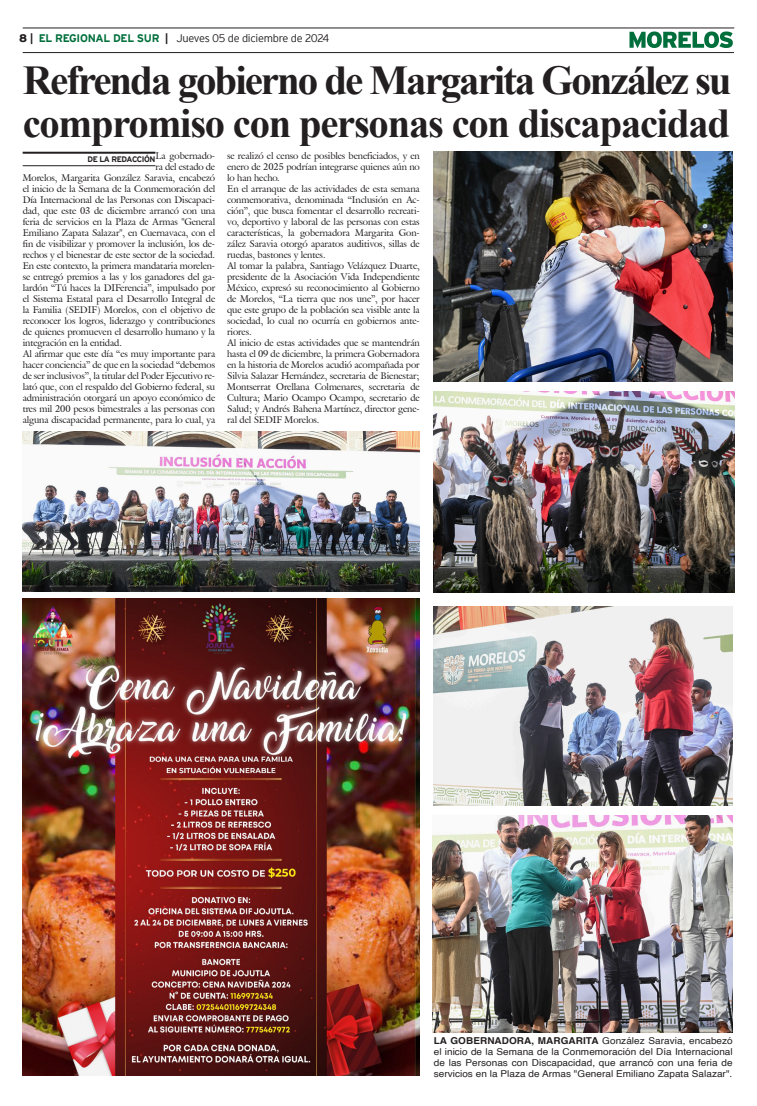
<style>
.page{position:relative;width:757px;height:1106px;background:#fff}
.page>*{position:absolute;margin:0;border:0;box-sizing:border-box;transform-origin:0 0}
.Cabeza_01{font:700 41px "Times New Roman";letter-spacing:-.05em;color:#231f20}
.Cabeza_01-2{font:700 41px "Times New Roman";letter-spacing:-.03em;color:#231f20}
.t1{font:300 11px "Interstate";letter-spacing:-.025em;color:#231f20}
.t2{font:9.5px/11px "Galliard IT Cby BT";letter-spacing:-.01em;color:#231f20;text-align:justify}
.Pie_de_foto{font:9.5px/11px "Helvetica";letter-spacing:.005em;color:#231f20;text-align:justify;scale:1.05 1}
.t3{font:700 8px "Interstate";letter-spacing:-.05em;color:#231f20}
.s1{font-weight:900}
.s2{font-weight:700}
.s3{font-weight:700;color:#006f3c}
</style>
<div class="page">
<hr style="left:23px;top:28px;width:711px;height:1px;background:#231f20">
<hr style="left:23px;top:52px;width:711px;height:1px;background:#231f20">
<svg style="left:629px;top:31px;width:104px;height:17px"></svg>
<hr style="left:23px;top:152px;width:132px;height:2px;background:#231f20">
<hr style="left:23px;top:165px;width:132px;height:1px;background:#231f20">
<img style="left:23px;top:431px;width:397px;height:160px">
<img style="left:434px;top:152px;width:299px;height:229px">
<img style="left:434px;top:391px;width:300px;height:201px">
<img style="left:434px;top:606px;width:299px;height:200px">
<img style="left:432px;top:816px;width:301px;height:217px">
<img style="left:23px;top:598px;width:397px;height:477px">
<p class="t1" style="left:19px;top:32px;width:312px"><span class="s1">8</span> <span class="s2">|</span> <span class="s3">EL REGIONAL DEL SUR</span> <span class="s2">|</span> Jueves 05 de diciembre de 2024</p>
<p class="Cabeza_01" style="left:23px;top:50px;width:710px">Refrenda gobierno de Margarita González su</p>
<p class="Cabeza_01-2" style="left:23px;top:93px;width:709px">compromiso con personas con discapacidad</p>
<p class="t3" style="left:87px;top:155px;width:69px">DE LA REDACCIÓN</p>
<p class="t2" style="left:227px;top:150px;width:194px">se realizó el censo de posibles beneficiados, y en enero de 2025 podrían integrarse quienes aún no lo han hecho.</p>
<p class="t2" style="left:227px;top:183px;width:194px">En el arranque de las actividades de esta semana conmemorativa, denominada “Inclusión en Ac&shy;ción”, que busca fomentar el desarrollo recreati&shy;vo, deportivo y laboral de las personas con estas características, la gobernadora Margarita Gon&shy;zález Saravia otorgó aparatos auditivos, sillas de ruedas, bastones y lentes.</p>
<p class="t2" style="left:227px;top:260px;width:194px">Al tomar la palabra, Santiago Velázquez Duarte, presidente de la Asociación Vida Independiente México, expresó su reconocimiento al Gobierno de Morelos, “La tierra que nos une”, por hacer que este grupo de la población sea visible ante la sociedad, lo cual no ocurría en gobiernos ante&shy;riores.</p>
<p class="t2" style="left:227px;top:337px;width:194px">Al inicio de estas actividades que se mantendrán hasta el 09 de diciembre, la primera Gobernadora en la historia de Morelos acudió acompañada por Silvia Salazar Hernández, secretaria de Bienestar; Montserrat Orellana Colmenares, secretaria de Cultura; Mario Ocampo Ocampo, secretario de Salud; y Andrés Bahena Martínez, director gene&shy;ral del SEDIF Morelos.</p>
<p class="t2" style="left:23px;top:150px;width:194px;text-align:right">La gobernado-<br>ra del estado de<br>Morelos, Margarita González Saravia, encabezó el inicio de la Semana de la Conmemoración del Día Internacional de las Personas con Discapaci&shy;dad, que este 03 de diciembre arrancó con una feria de servicios en la Plaza de Armas "General Emiliano Zapata Salazar", en Cuernavaca, con el fin de visibilizar y promover la inclusión, los de&shy;rechos y el bienestar de este sector de la sociedad.</p>
<p class="t2" style="left:23px;top:260px;width:194px">En este contexto, la primera mandataria morelen&shy;se entregó premios a las y los ganadores del ga&shy;lardón “Tú haces la DIFerencia”, impulsado por el Sistema Estatal para el Desarrollo Integral de la Familia (SEDIF) Morelos, con el objetivo de reconocer los logros, liderazgo y contribuciones de quienes promueven el desarrollo humano y la integración en la entidad.</p>
<p class="t2" style="left:23px;top:348px;width:194px">Al afirmar que este día “es muy importante para hacer conciencia” de que en la sociedad “debemos de ser inclusivos”, la titular del Poder Ejecutivo re&shy;lató que, con el respaldo del Gobierno federal, su administración otorgará un apoyo económico de tres mil 200 pesos bimestrales a las personas con alguna discapacidad permanente, para lo cual, ya</p>
<p class="Pie_de_foto" style="left:434px;top:1035px;width:286px"><span class="s2">LA GOBERNADORA, MARGARITA</span> González Saravia, encabezó el inicio de la Semana de la Conmemoración del Día Internacional de las Personas con Discapacidad, que arrancó con una feria de servicios en la Plaza de Armas "General Emiliano Zapata Salazar".</p>
</div>
